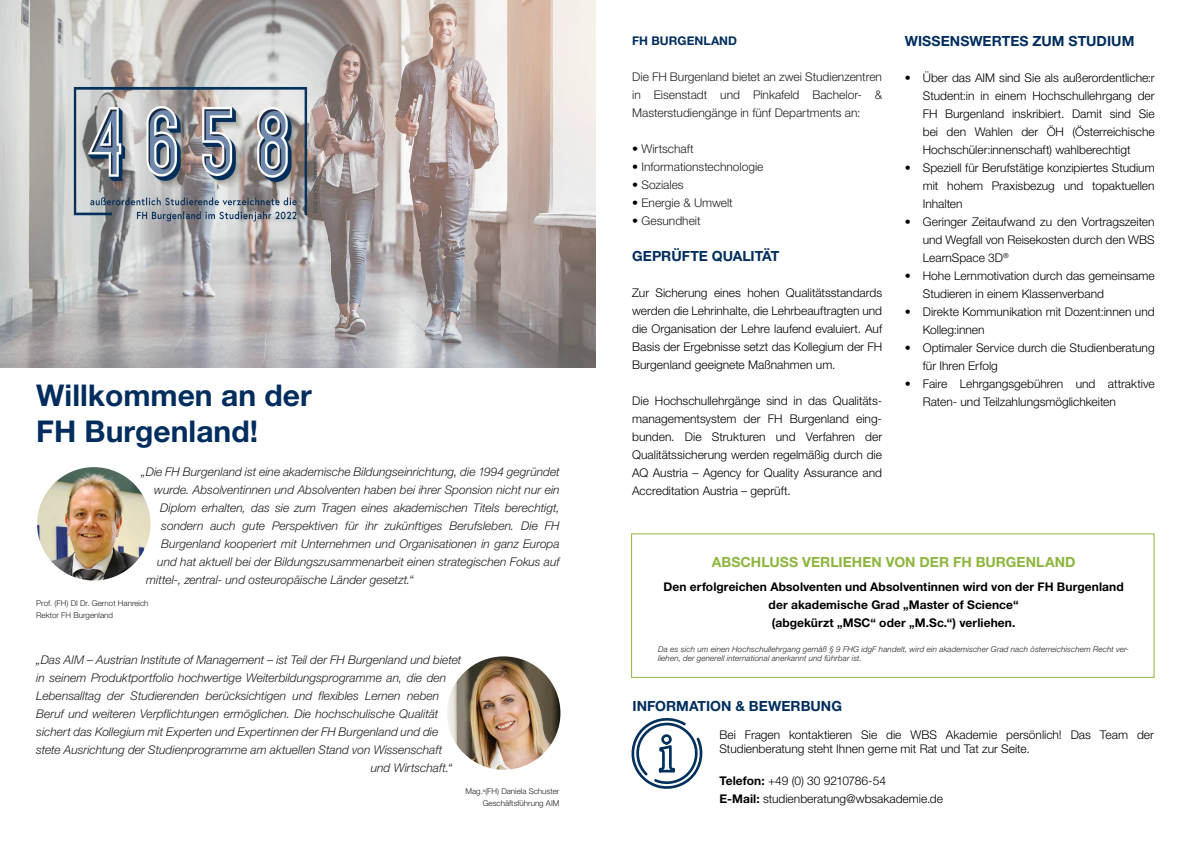
<style>
.page{position:relative;width:1191px;height:842px;background:#fff}
.page>*{position:absolute;margin:0;border:0;box-sizing:border-box;transform-origin:0 0}
.Einf__Abs{font:700 30px "Helvetica Neue LT Std";color:#002d5e}
.Einf__Abs-2{font:700 14px "Helvetica Neue LT Std";color:#002d5e}
.t1{font:700 14px "Helvetica Neue LT Std";letter-spacing:.005em;color:#8eb63e}
.t2{font:300 12px/18px "Helvetica Neue LT Std";color:#000001;text-align:justify}
.t3{font:italic 300 12px "Helvetica Neue LT Std";color:#231f20}
.Einf__Abs-3{font:300 12px/18px "Helvetica Neue LT Std";color:#231f20;text-align:justify}
.t4{font:700 12px "Helvetica Neue LT Std";letter-spacing:.005em;color:#000001}
.t5{font:700 12px "Helvetica Neue LT Std";letter-spacing:.005em;color:#002d5e}
.t6{font:italic 300 8px/9.6px "Helvetica Neue LT Std";letter-spacing:.015em;color:#231f20}
.Einf__Abs-4{font:300 8px "Helvetica Neue LT Std";color:#231f20}
.s1{color:#000001}
.s2{font-weight:700}
</style>
<div class="page">
<div style="left:631px;top:533px;width:523px;height:145px;border:1px solid #8eb63e"></div>
<img style="left:37px;top:467px;width:113px;height:113px;border-radius:57px">
<img style="left:447px;top:656px;width:113px;height:114px;border-radius:57px">
<img style="left:0;top:0;width:596px;height:367px">
<svg style="left:631px;top:717px;width:72px;height:72px"></svg>
<p class="Einf__Abs" style="left:36px;top:376px;width:277px">Willkommen an der</p>
<p class="Einf__Abs" style="left:36px;top:412px;width:223px">FH Burgenland!</p>
<p class="t3" style="left:141px;top:464px;width:420px">„Die FH Burgenland ist eine akademische Bildungseinrichtung, die 1994 gegründet</p>
<p class="t3" style="left:154px;top:482px;width:407px">wurde. Absolventinnen und Absolventen haben bei ihrer Sponsion nicht nur ein</p>
<p class="t3" style="left:160px;top:500px;width:401px">Diplom erhalten, das sie zum Tragen eines akademischen Titels berechtigt,</p>
<p class="t3" style="left:161px;top:518px;width:400px">sondern auch gute Perspektiven für ihr zukünftiges Berufsleben. Die FH</p>
<p class="t3" style="left:161px;top:536px;width:400px">Burgenland kooperiert mit Unternehmen und Organisationen in ganz Europa</p>
<p class="t3" style="left:157px;top:554px;width:404px">und hat aktuell bei der Bildungszusammenarbeit einen strategischen Fokus auf</p>
<p class="t3" style="left:146px;top:572px;width:269px">mittel-, zentral- und osteuropäische Länder gesetzt.“</p>
<p class="Einf__Abs-4" style="left:36px;top:598px;width:114px">Prof. (FH) DI Dr. Gernot Hanreich</p>
<p class="Einf__Abs-4" style="left:36px;top:610px;width:78px">Rektor FH Burgenland</p>
<p class="t3" style="left:36px;top:653px;width:426px">„Das AIM – Austrian Institute of Management – ist Teil der FH Burgenland und bietet</p>
<p class="t3" style="left:36px;top:671px;width:412px">in seinem Produktportfolio hochwertige Weiterbildungsprogramme an, die den</p>
<p class="t3" style="left:36px;top:689px;width:404px">Lebensalltag der Studierenden berücksichtigen und flexibles Lernen neben</p>
<p class="t3" style="left:36px;top:707px;width:404px">Beruf und weiteren Verpflichtungen ermöglichen. Die hochschulische Qualität</p>
<p class="t3" style="left:36px;top:725px;width:403px">sichert das Kollegium mit Experten und Expertinnen der FH Burgenland und die</p>
<p class="t3" style="left:36px;top:743px;width:407px">stete Ausrichtung der Studienprogramme am aktuellen Stand von Wissenschaft</p>
<p class="t3" style="left:371px;top:761px;width:83px">und Wirtschaft.“</p>
<p class="Einf__Abs-4" style="left:465px;top:786px;width:95px">Mag.<sup>a</sup>(FH) Daniela Schuster</p>
<p class="Einf__Abs-4" style="left:483px;top:798px;width:78px">Geschäftsführung AIM</p>
<p class="t5" style="left:632px;top:33px;width:106px">FH BURGENLAND</p>
<p class="Einf__Abs-3" style="left:632px;top:67px;width:251px">Die FH Burgenland bietet an zwei Studienzentren in Eisenstadt und Pinkafeld Bachelor- &amp; Masterstudiengänge in fünf Departments an:</p>
<p class="Einf__Abs-3" style="left:632px;top:139px;width:63px"><span class="s1">•</span> Wirtschaft</p>
<p class="Einf__Abs-3" style="left:632px;top:157px;width:133px"><span class="s1">•</span> Informationstechnologie</p>
<p class="Einf__Abs-3" style="left:632px;top:175px;width:53px"><span class="s1">•</span> Soziales</p>
<p class="Einf__Abs-3" style="left:632px;top:193px;width:102px"><span class="s1">•</span> Energie &amp; Umwelt</p>
<p class="Einf__Abs-3" style="left:632px;top:211px;width:70px"><span class="s1">•</span> Gesundheit</p>
<p class="Einf__Abs-2" style="left:632px;top:247px;width:149px">GEPRÜFTE QUALITÄT</p>
<p class="t2" style="left:632px;top:283px;width:251px">Zur Sicherung eines hohen Qualitätsstandards werden die Lehrinhalte, die Lehrbeauftragten und die Organisation der Lehre laufend evaluiert. Auf Basis der Ergebnisse setzt das Kollegium der FH Burgenland geeignete Maßnahmen um.</p>
<p class="t2" style="left:632px;top:391px;width:251px">Die Hochschullehrgänge sind in das Qualitäts&shy;managementsystem der FH Burgenland eing&shy;bunden. Die Strukturen und Verfahren der Qualitätssicherung werden regelmäßig durch die AQ Austria – Agency for Quality Assurance and Accreditation Austria – geprüft.</p>
<p class="Einf__Abs-2" style="left:904px;top:32px;width:231px">WISSENSWERTES ZUM STUDIUM</p>
<p class="t2" style="left:922px;top:68px;width:233px;text-indent:-18px">• Über das AIM sind Sie als außerordentliche:r Student:in in einem Hochschullehrgang der FH Burgenland inskribiert. Damit sind Sie bei den Wahlen der ÖH (Österreichische Hochschüler:innenschaft) wahlberechtigt</p>
<p class="t2" style="left:922px;top:158px;width:233px;text-indent:-18px">• Speziell für Berufstätige konzipiertes Studium mit hohem Praxisbezug und topaktuellen Inhalten</p>
<p class="t2" style="left:922px;top:212px;width:233px;text-indent:-18px">• Geringer Zeitaufwand zu den Vortragszeiten und Wegfall von Reisekosten durch den WBS LearnSpace 3D<sup>®</sup></p>
<p class="t2" style="left:922px;top:266px;width:233px;text-indent:-18px">• Hohe Lernmotivation durch das gemeinsame<br>Studieren in einem Klassenverband</p>
<p class="t2" style="left:922px;top:302px;width:233px;text-indent:-18px">• Direkte Kommunikation mit Dozent:innen und<br>Kolleg:innen</p>
<p class="t2" style="left:922px;top:338px;width:233px;text-indent:-18px">• Optimaler Service durch die Studienberatung für Ihren Erfolg</p>
<p class="t2" style="left:922px;top:374px;width:233px;text-indent:-18px">• Faire Lehrgangsgebühren und attraktive<br>Raten- und Teilzahlungsmöglichkeiten</p>
<p class="t1" style="left:712px;top:554px;width:365px">ABSCHLUSS VERLIEHEN VON DER FH BURGENLAND</p>
<p class="t4" style="left:663px;top:580px;width:462px">Den erfolgreichen Absolventen und Absolventinnen wird von der FH Burgenland</p>
<p class="t4" style="left:768px;top:598px;width:251px">der akademische Grad „Master of Science“</p>
<p class="t4" style="left:772px;top:616px;width:245px">(abgekürzt „MSC“ oder „M.Sc.“) verliehen.</p>
<p class="t6" style="left:658px;top:644px;width:472px">Da es sich um einen Hochschullehrgang gemäß § 9 FHG idgF handelt, wird ein akademischer Grad nach österreichischem Recht ver&shy;liehen, der generell international anerkannt und führbar ist.</p>
<p class="Einf__Abs-2" style="left:632px;top:697px;width:211px">INFORMATION &amp; BEWERBUNG</p>
<p class="t2" style="left:719px;top:727px;width:436px;line-height:14px">Bei Fragen kontaktieren Sie die WBS Akademie persönlich! Das Team der<br>Studienberatung steht Ihnen gerne mit Rat und Tat zur Seite.</p>
<p class="t2" style="left:719px;top:771px;width:168px"><span class="s2">Telefon:</span> +49 (0) 30 9210786-54</p>
<p class="t2" style="left:719px;top:789px;width:225px"><span class="s2">E-Mail:</span> studienberatung@wbsakademie.de</p>
</div>
